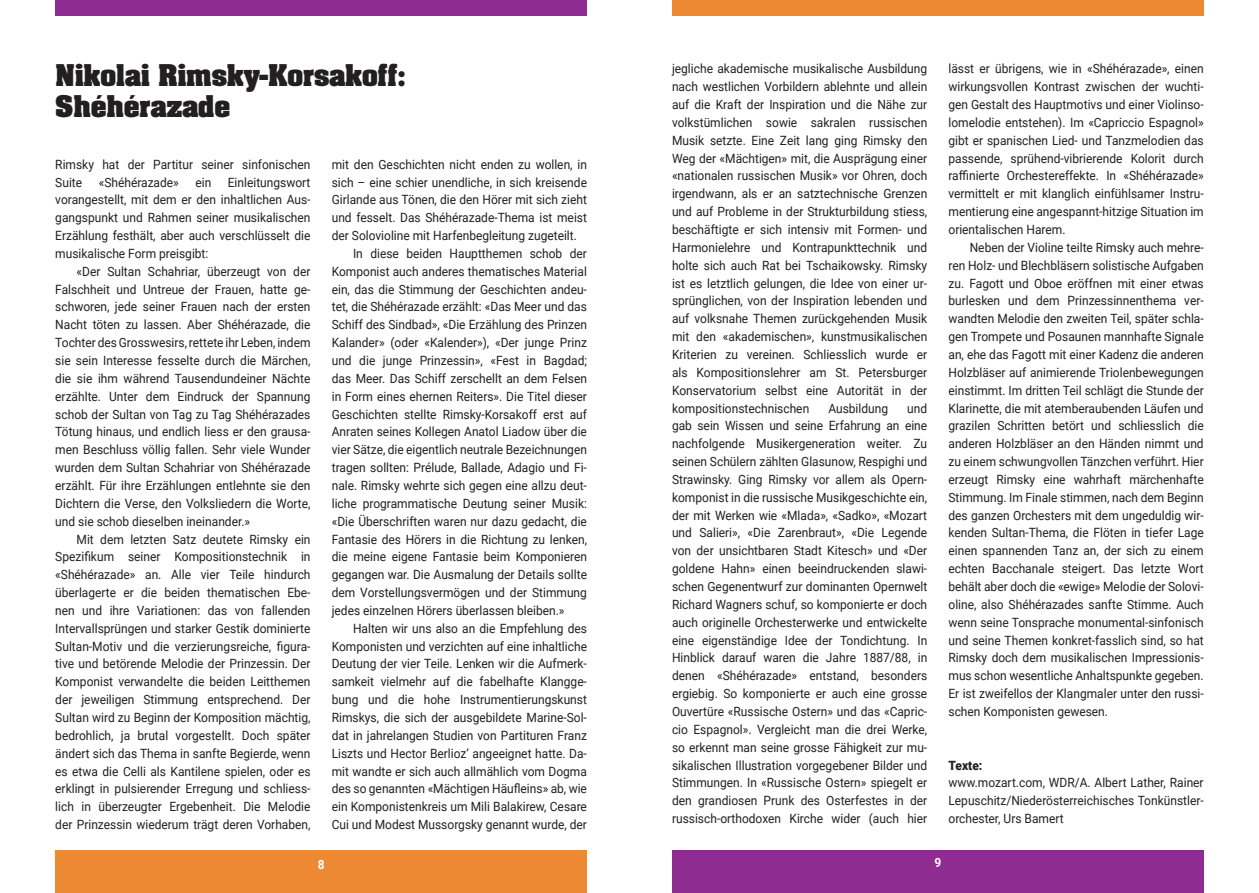
<style>
.page{position:relative;width:1259px;height:893px;background:#fff}
.page>*{position:absolute;margin:0;border:0;box-sizing:border-box;transform-origin:0 0}
.t1{font:700 25.5px/30.6px "Aachen";color:#231f20}
.t2{font:12.75px/17.9px "Roboto";color:#231f20;text-align:justify;scale:.94 1}
.t3{font:900 12.75px "Roboto";color:#231f20;scale:.94 1}
.t4{font:700 12.75px "Roboto";color:#fff;scale:.94 1}
</style>
<div class="page">
<div style="left:672px;top:850px;width:531px;height:43px;background:#8f2c91"></div>
<div style="left:55px;top:850px;width:532px;height:43px;background:#ed8833"></div>
<div style="left:55px;top:0;width:532px;height:16px;background:#8f2c91"></div>
<div style="left:672px;top:0;width:531px;height:16px;background:#ed8833"></div>
<h1 class="t1" style="left:55px;top:59px;width:352px">Nikolai Rimsky-Korsakoff:<br>Shéhérazade</h1>
<p class="t2" style="left:55px;top:155px;width:273px">Rimsky hat der Partitur seiner sinfonischen<br>Suite</p>
<p class="t2" style="left:55px;top:173px;width:273px;text-indent:173px">Einleitungswort vorangestellt, mit dem er den inhaltlichen Aus&shy;gangspunkt und Rahmen seiner musikalischen Erzählung festhält, aber auch verschlüsselt die musikalische Form preisgibt:</p>
<p class="t2" style="left:55px;top:262px;width:273px;text-indent:21px">«Der Sultan Schahriar, überzeugt von der Falschheit und Untreue der Frauen, hatte ge&shy;schworen, jede seiner Frauen nach der ersten Nacht töten zu lassen. Aber Shéhérazade, die Tochter des Grosswesirs, rettete ihr Leben, indem sie sein Interesse fesselte durch die Märchen, die sie ihm während Tausendundeiner Nächte erzählte. Unter dem Eindruck der Spannung schob der Sultan von Tag zu Tag Shéhérazades Tötung hinaus, und endlich liess er den grausa&shy;men Beschluss völlig fallen. Sehr viele Wunder wurden dem Sultan Schahriar von Shéhérazade erzählt. Für ihre Erzählungen entlehnte sie den Dichtern die Verse, den Volksliedern die Worte, und sie schob dieselben ineinander.»</p>
<p class="t2" style="left:55px;top:530px;width:273px;text-indent:21px">Mit dem letzten Satz deutete Rimsky ein Spezifikum seiner Kompositionstechnik in «Shéhérazade» an. Alle vier Teile hindurch überlagerte er die beiden thematischen Ebe&shy;nen und ihre Variationen: das von fallenden Intervallsprüngen und starker Gestik dominierte Sultan-Motiv und die verzierungsreiche, figura&shy;tive und betörende Melodie der Prinzessin. Der Komponist verwandelte die beiden Leitthemen der jeweiligen Stimmung entsprechend. Der Sultan wird zu Beginn der Komposition mächtig, bedrohlich, ja brutal vorgestellt. Doch später ändert sich das Thema in sanfte Begierde, wenn es etwa die Celli als Kantilene spielen, oder es erklingt in pulsierender Erregung und schliess&shy;lich in überzeugter Ergebenheit. Die Melodie der Prinzessin wiederum trägt deren Vorhaben,</p>
<p class="t2" style="left:99px;top:173px;width:87px">«Shéhérazade»</p>
<p class="t2" style="left:195px;top:173px;width:18px">ein</p>
<p class="t2" style="left:332px;top:155px;width:273px">mit den Geschichten nicht enden zu wollen, in</p>
<p class="t2" style="left:332px;top:173px;width:273px">sich – eine schier unendliche, in sich kreisende</p>
<p class="t2" style="left:332px;top:190px;width:273px">Girlande aus Tönen, die den Hörer mit sich zieht</p>
<p class="t2" style="left:332px;top:208px;width:273px">und fesselt. Das Shéhérazade-Thema ist meist</p>
<p class="t2" style="left:332px;top:226px;width:262px">der Solovioline mit Harfenbegleitung zugeteilt.</p>
<p class="t2" style="left:353px;top:244px;width:250px">In diese beiden Hauptthemen schob der</p>
<p class="t2" style="left:332px;top:262px;width:273px">Komponist auch anderes thematisches Material</p>
<p class="t2" style="left:332px;top:280px;width:273px">ein, das die Stimmung der Geschichten andeu-</p>
<p class="t2" style="left:332px;top:298px;width:273px">tet, die Shéhérazade erzählt: «Das Meer und das</p>
<p class="t2" style="left:332px;top:315px;width:273px">Schiff des Sindbad», «Die Erzählung des Prinzen</p>
<p class="t2" style="left:332px;top:333px;width:273px">Kalander» (oder «Kalender»), «Der junge Prinz</p>
<p class="t2" style="left:332px;top:351px;width:273px">und die junge Prinzessin», «Fest in Bagdad;</p>
<p class="t2" style="left:332px;top:369px;width:273px">das Meer. Das Schiff zerschellt an dem Felsen</p>
<p class="t2" style="left:332px;top:387px;width:273px">in Form eines ehernen Reiters». Die Titel dieser</p>
<p class="t2" style="left:332px;top:405px;width:273px">Geschichten stellte Rimsky-Korsakoff erst auf</p>
<p class="t2" style="left:332px;top:422px;width:273px">Anraten seines Kollegen Anatol Liadow über die</p>
<p class="t2" style="left:332px;top:440px;width:273px">vier Sätze, die eigentlich neutrale Bezeichnungen</p>
<p class="t2" style="left:332px;top:458px;width:273px">tragen sollten: Prélude, Ballade, Adagio und Fi-</p>
<p class="t2" style="left:332px;top:476px;width:273px">nale. Rimsky wehrte sich gegen eine allzu deut-</p>
<p class="t2" style="left:332px;top:494px;width:273px">liche programmatische Deutung seiner Musik:</p>
<p class="t2" style="left:332px;top:512px;width:273px">«Die Überschriften waren nur dazu gedacht, die</p>
<p class="t2" style="left:332px;top:530px;width:273px">Fantasie des Hörers in die Richtung zu lenken,</p>
<p class="t2" style="left:332px;top:547px;width:273px">die meine eigene Fantasie beim Komponieren</p>
<p class="t2" style="left:332px;top:565px;width:273px">gegangen war. Die Ausmalung der Details sollte</p>
<p class="t2" style="left:332px;top:583px;width:273px">dem Vorstellungsvermögen und der Stimmung</p>
<p class="t2" style="left:332px;top:601px;width:249px">jedes einzelnen Hörers überlassen bleiben.»</p>
<p class="t2" style="left:353px;top:619px;width:250px">Halten wir uns also an die Empfehlung des</p>
<p class="t2" style="left:332px;top:637px;width:273px">Komponisten und verzichten auf eine inhaltliche</p>
<p class="t2" style="left:332px;top:655px;width:273px">Deutung der vier Teile. Lenken wir die Aufmerk-</p>
<p class="t2" style="left:332px;top:672px;width:273px">samkeit vielmehr auf die fabelhafte Klangge-</p>
<p class="t2" style="left:332px;top:690px;width:273px">bung und die hohe Instrumentierungskunst</p>
<p class="t2" style="left:332px;top:708px;width:273px">Rimskys, die sich der ausgebildete Marine-Sol-</p>
<p class="t2" style="left:332px;top:726px;width:273px">dat in jahrelangen Studien von Partituren Franz</p>
<p class="t2" style="left:332px;top:744px;width:273px">Liszts und Hector Berlioz’ angeeignet hatte. Da-</p>
<p class="t2" style="left:332px;top:762px;width:273px">mit wandte er sich auch allmählich vom Dogma</p>
<p class="t2" style="left:332px;top:779px;width:273px">des so genannten «Mächtigen Häufleins» ab, wie</p>
<p class="t2" style="left:332px;top:797px;width:273px">ein Komponistenkreis um Mili Balakirew, Cesare</p>
<p class="t2" style="left:332px;top:815px;width:273px">Cui und Modest Mussorgsky genannt wurde, der</p>
<p class="t2" style="left:672px;top:59px;width:273px">jegliche akademische musikalische Ausbildung nach westlichen Vorbildern ablehnte und allein auf die Kraft der Inspiration und die Nähe zur volkstümlichen sowie sakralen russischen Musik setzte. Eine Zeit lang ging Rimsky den Weg der «Mächtigen» mit, die Ausprägung einer «nationalen russischen Musik» vor Ohren, doch irgendwann, als er an satztechnische Grenzen und auf Probleme in der Strukturbildung stiess, beschäftigte er sich intensiv mit Formen- und Harmonielehre und Kontrapunkttechnik und holte sich auch Rat bei Tschaikowsky. Rimsky ist es letztlich gelungen, die Idee von einer ur&shy;sprünglichen, von der Inspiration lebenden und auf volksnahe Themen zurückgehenden Musik mit den «akademischen», kunstmusikalischen Kriterien zu vereinen. Schliesslich wurde er als Kompositionslehrer am St. Petersburger Konservatorium selbst eine Autorität in der kompositionstechnischen</p>
<p class="t2" style="left:672px;top:399px;width:273px;text-indent:235px">und gab sein Wissen und seine Erfahrung an eine nachfolgende Musikergeneration weiter. Zu seinen Schülern zählten Glasunow, Respighi und Strawinsky. Ging Rimsky vor allem als Opern&shy;komponist in die russische Musikgeschichte ein, der mit Werken wie «Mlada», «Sadko», «Mozart und Salieri», «Die Zarenbraut», «Die Legende von der unsichtbaren Stadt Kitesch» und «Der goldene Hahn» einen beeindruckenden slawi&shy;schen Gegenentwurf zur dominanten Opernwelt Richard Wagners schuf, so komponierte er doch auch originelle Orchesterwerke und entwickelte eine eigenständige Idee der Tondichtung. In Hinblick darauf waren die Jahre 1887/88, in denen «Shéhérazade» entstand, besonders ergiebig. So komponierte er auch eine grosse Ouvertüre «Russische Ostern» und das «Capric&shy;cio Espagnol». Vergleicht man die drei Werke, so erkennt man seine grosse Fähigkeit zur mu&shy;sikalischen Illustration vorgegebener Bilder und Stimmungen. In «Russische Ostern» spiegelt er den grandiosen Prunk des Osterfestes in der russisch-orthodoxen Kirche wider (auch hier</p>
<p class="t2" style="left:828px;top:399px;width:65px">Ausbildung</p>
<p class="t2" style="left:948px;top:59px;width:273px">lässt er übrigens, wie in «Shéhérazade», einen wirkungsvollen Kontrast zwischen der wuchti&shy;gen Gestalt des Hauptmotivs und einer Violinso&shy;lomelodie entstehen). Im «Capriccio Espagnol» gibt er spanischen Lied- und Tanzmelodien das passende, sprühend-vibrierende Kolorit durch raffinierte Orchestereffekte. In «Shéhérazade» vermittelt er mit klanglich einfühlsamer Instru&shy;mentierung eine angespannt-hitzige Situation im orientalischen Harem.</p>
<p class="t2" style="left:948px;top:238px;width:273px;text-indent:21px">Neben der Violine teilte Rimsky auch mehre&shy;ren Holz- und Blechbläsern solistische Aufgaben zu. Fagott und Oboe eröffnen mit einer etwas burlesken und dem Prinzessinnenthema ver&shy;wandten Melodie den zweiten Teil, später schla&shy;gen Trompete und Posaunen mannhafte Signale an, ehe das Fagott mit einer Kadenz die anderen Holzbläser auf animierende Triolenbewegungen einstimmt. Im dritten Teil schlägt die Stunde der Klarinette, die mit atemberaubenden Läufen und grazilen Schritten betört und schliesslich die anderen Holzbläser an den Händen nimmt und zu einem schwungvollen Tänzchen verführt. Hier erzeugt Rimsky eine wahrhaft märchenhafte Stimmung. Im Finale stimmen, nach dem Beginn des ganzen Orchesters mit dem ungeduldig wir&shy;kenden Sultan-Thema, die Flöten in tiefer Lage einen spannenden Tanz an, der sich zu einem echten Bacchanale steigert. Das letzte Wort behält aber doch die «ewige» Melodie der Solovi&shy;oline, also Shéhérazades sanfte Stimme. Auch wenn seine Tonsprache monumental-sinfonisch und seine Themen konkret-fasslich sind, so hat Rimsky doch dem musikalischen Impressionis&shy;mus schon wesentliche Anhaltspunkte gegeben.<br>Er ist zweifellos der Klangmaler unter den russi&shy;schen Komponisten gewesen.</p>
<p class="t3" style="left:948px;top:756px;width:38px">Texte:</p>
<p class="t2" style="left:948px;top:773px;width:273px">www.mozart.com, WDR/A. Albert Lather, Rainer Lepuschitz/Niederösterreichisches Tonkünstler&shy;orchester, Urs Bamert</p>
<p class="t4" style="left:318px;top:855px;width:9px">8</p>
<p class="t4" style="left:934px;top:854px;width:9px">9</p>
</div>
